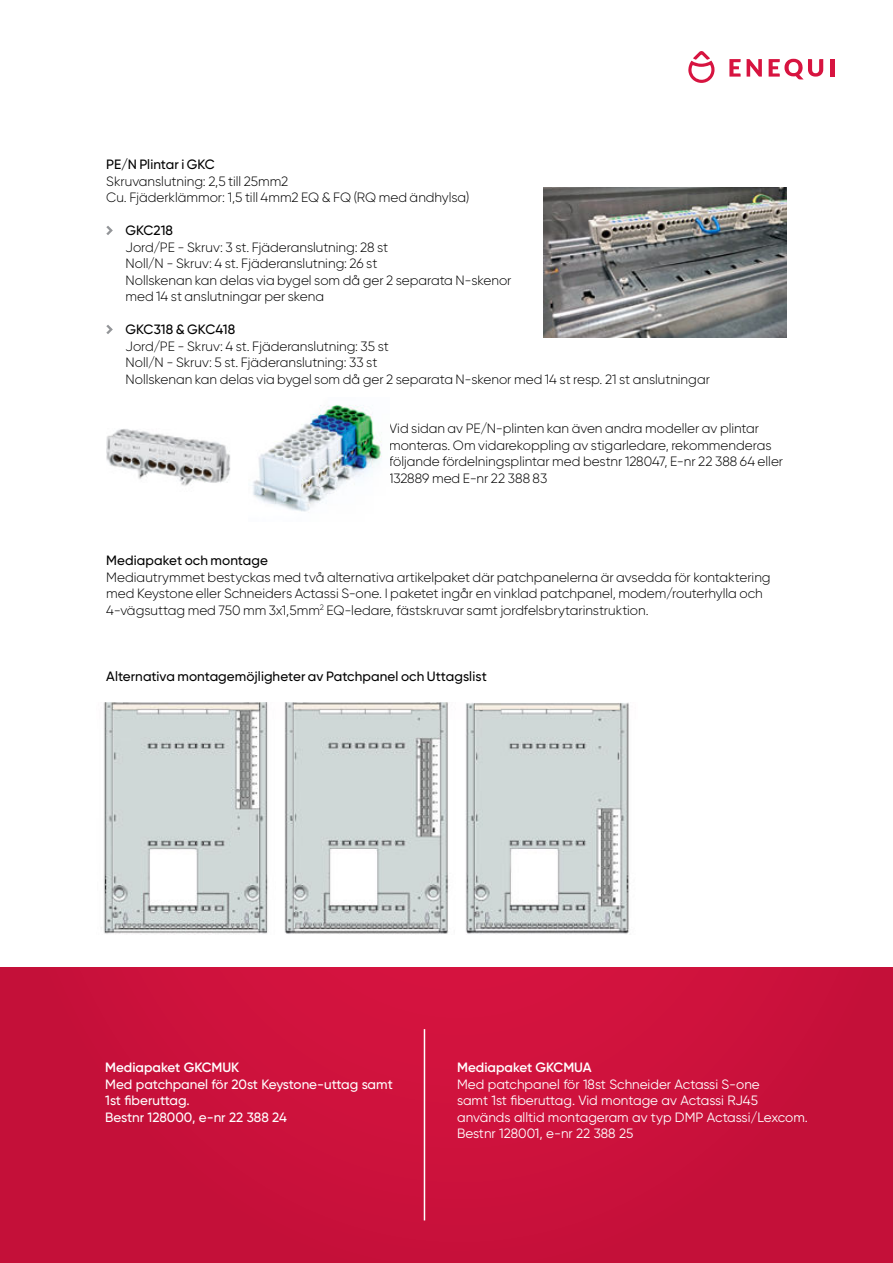
<style>
.page{position:relative;width:893px;height:1263px;background:#fff}
.page>*{position:absolute;margin:0;border:0;box-sizing:border-box;transform-origin:0 0}
.t1{font:300 13.5px/16.5px "Gilroy";letter-spacing:-.005em;color:#000}
.t2{font:13.5px/16.5px "Gilroy";color:#fff}
.t3{font:500 13.5px "Gilroy";letter-spacing:.005em;color:#000}
.t4{font:500 13.5px/16.5px "Gilroy";color:#fff}
.t5{font:600 13.5px "Gilroy";color:#fff}
</style>
<div class="page">
<div style="left:0;top:967px;width:893px;height:296px;background:#c9113b"></div>
<svg style="left:106px;top:226px;width:7px;height:9px"></svg>
<svg style="left:106px;top:325px;width:7px;height:9px"></svg>
<img style="left:106px;top:429px;width:124px;height:57px">
<img style="left:543px;top:188px;width:244px;height:150px">
<hr style="left:424px;top:1029px;width:1px;height:191px;background:#fff">
<img style="left:252px;top:405px;width:130px;height:107px">
<svg style="left:688px;top:51px;width:26px;height:32px"></svg>
<svg style="left:729px;top:59px;width:12px;height:18px"></svg>
<svg style="left:747px;top:59px;width:15px;height:18px"></svg>
<svg style="left:769px;top:59px;width:54px;height:20px"></svg>
<hr style="left:830px;top:59px;width:4px;height:18px;background:#d71440">
<img style="left:103px;top:703px;width:527px;height:232px">
<p class="t3" style="left:106px;top:158px;width:110px">PE/N Plintar i GKC</p>
<p class="t1" style="left:106px;top:173px;width:365px">Skruvanslutning: 2,5 till 25mm2<br>Cu. Fjäderklämmor: 1,5 till 4mm2 EQ &amp; FQ (RQ med ändhylsa)</p>
<p class="t3" style="left:125px;top:224px;width:49px">GKC218</p>
<p class="t1" style="left:125px;top:239px;width:388px">Jord/PE - Skruv: 3 st. Fjäderanslutning: 28 st<br>Noll/N - Skruv: 4 st. Fjäderanslutning: 26 st<br>Nollskenan kan delas via bygel som då ger 2 separata N-skenor med 14 st anslutningar per skena</p>
<p class="t3" style="left:125px;top:323px;width:111px">GKC318 &amp; GKC418</p>
<p class="t1" style="left:125px;top:338px;width:586px">Jord/PE - Skruv: 4 st. Fjäderanslutning: 35 st<br>Noll/N - Skruv: 5 st. Fjäderanslutning: 33 st<br>Nollskenan kan delas via bygel som då ger 2 separata N-skenor med 14 st resp. 21 st anslutningar</p>
<p class="t1" style="left:389px;top:420px;width:396px">Vid sidan av PE/N-plinten kan även andra modeller av plintar monteras. Om vidarekoppling av stigarledare, rekommenderas följande fördelningsplintar med bestnr 128047, E-nr 22 388 64 eller 132889 med E-nr 22 388 83</p>
<p class="t3" style="left:106px;top:554px;width:163px">Mediapaket och montage</p>
<p class="t1" style="left:106px;top:569px;width:666px">Mediautrymmet bestyckas med två alternativa artikelpaket där patchpanelerna är avsedda för kontaktering med Keystone eller Schneiders Actassi S-one. I paketet ingår en vinklad patchpanel, modem/routerhylla och<br>4-vägsuttag med 750 mm 3x1,5mm<sup>2</sup> EQ-ledare, fästskruvar samt jordfelsbrytarinstruktion.</p>
<p class="t3" style="left:106px;top:670px;width:382px">Alternativa montagemöjligheter av Patchpanel och Uttagslist</p>
<p class="t5" style="left:105px;top:1061px;width:136px">Mediapaket GKCMUK</p>
<p class="t4" style="left:105px;top:1076px;width:289px">Med patchpanel för 20st Keystone-uttag samt<br>1st fiberuttag.<br>Bestnr 128000, e-nr 22 388 24</p>
<p class="t5" style="left:457px;top:1061px;width:136px">Mediapaket GKCMUA</p>
<p class="t2" style="left:457px;top:1076px;width:352px">Med patchpanel för 18st Schneider Actassi S-one<br>samt 1st fiberuttag. Vid montage av Actassi RJ45 används alltid montageram av typ DMP Actassi/Lexcom.<br>Bestnr 128001, e-nr 22 388 25</p>
</div>
